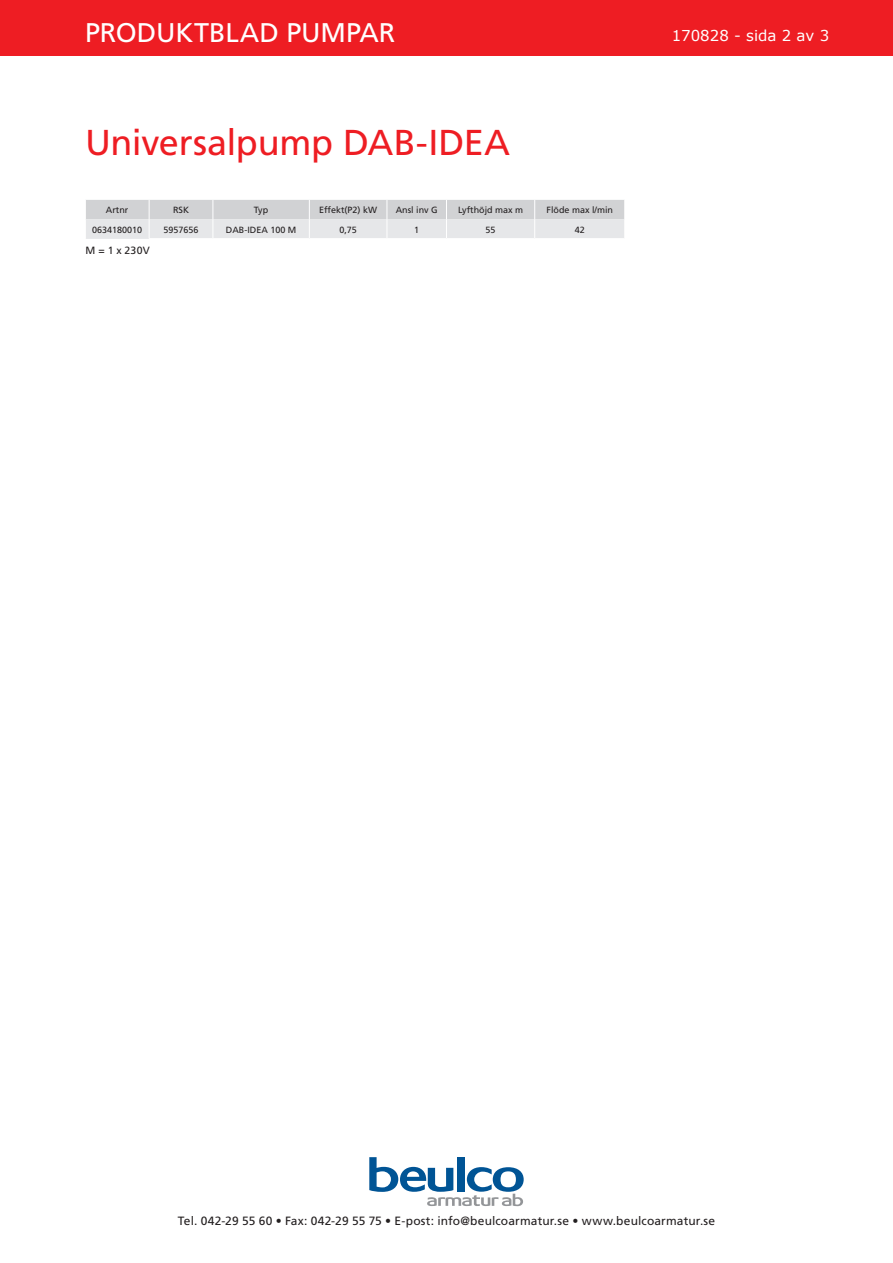
<style>
.page{position:relative;width:893px;height:1263px;background:#fff}
.page>*{position:absolute;margin:0;border:0;box-sizing:border-box;transform-origin:0 0}
.Artikelgrupp{font:36px "Frutiger LT Std";letter-spacing:-.01em;color:#ee1d23}
.t1{font:27px "Frutiger LT Std";color:#fff}
.t2{font:15px "Verdana";color:#fff}
.t3{font:12px "Frutiger LT Std";letter-spacing:.01em;color:#231f20}
.Förklaring{font:10.5px "Frutiger LT Std";color:#231f20}
.TabellrubrikC{font:9px "Frutiger LT Std";color:#231f20}
.TabelltextC{font:9px "Frutiger LT Std";color:#231f20}
.Artnr{font:9px "Frutiger LT Std";color:#231f20}
</style>
<div class="page">
<div style="left:0;top:0;width:893px;height:55px;background:#ee1d23"></div>
<svg style="left:369px;top:1157px;width:155px;height:49px"></svg>
<svg style="left:86px;top:200px;width:539px;height:39px"></svg>
<h2 class="t1" style="left:85px;top:16px;width:278px">PRODUKTBLAD Pu mpar</h2>
<p class="t2" style="left:672px;top:26px;width:159px">170828 - sida 2 av 3</p>
<p class="Artikelgrupp" style="left:85px;top:121px;width:427px">Universalpump DAB-IDEA</p>
<p class="TabellrubrikC" style="left:106px;top:205px;width:24px">Artnr</p>
<p class="TabellrubrikC" style="left:173px;top:205px;width:18px">RSK</p>
<p class="TabellrubrikC" style="left:254px;top:205px;width:16px">Typ</p>
<p class="TabellrubrikC" style="left:319px;top:205px;width:59px">Effekt(P2) kW</p>
<p class="TabellrubrikC" style="left:396px;top:205px;width:44px">Ansl inv G</p>
<p class="TabellrubrikC" style="left:458px;top:205px;width:67px">Lyfthöjd max m</p>
<p class="TabellrubrikC" style="left:546px;top:205px;width:68px">Flöde max l/min</p>
<p class="Artnr" style="left:92px;top:224px;width:52px">0634180010</p>
<p class="TabelltextC" style="left:163px;top:224px;width:37px">5957656</p>
<p class="TabelltextC" style="left:226px;top:224px;width:70px">DAB-IDEA 100 M</p>
<p class="TabelltextC" style="left:339px;top:224px;width:19px">0,75</p>
<p class="TabelltextC" style="left:414px;top:224px;width:7px">1</p>
<p class="TabelltextC" style="left:486px;top:224px;width:12px">55</p>
<p class="TabelltextC" style="left:575px;top:224px;width:12px">42</p>
<p class="Förklaring" style="left:86px;top:244px;width:66px">M = 1 x 230V</p>
<p class="t3" style="left:178px;top:1214px;width:539px">Tel. 042-29 55 60 • Fax: 042-29 55 75 • E-post: info@beulcoarmatur.se • www.beulcoarmatur.se</p>
</div>
